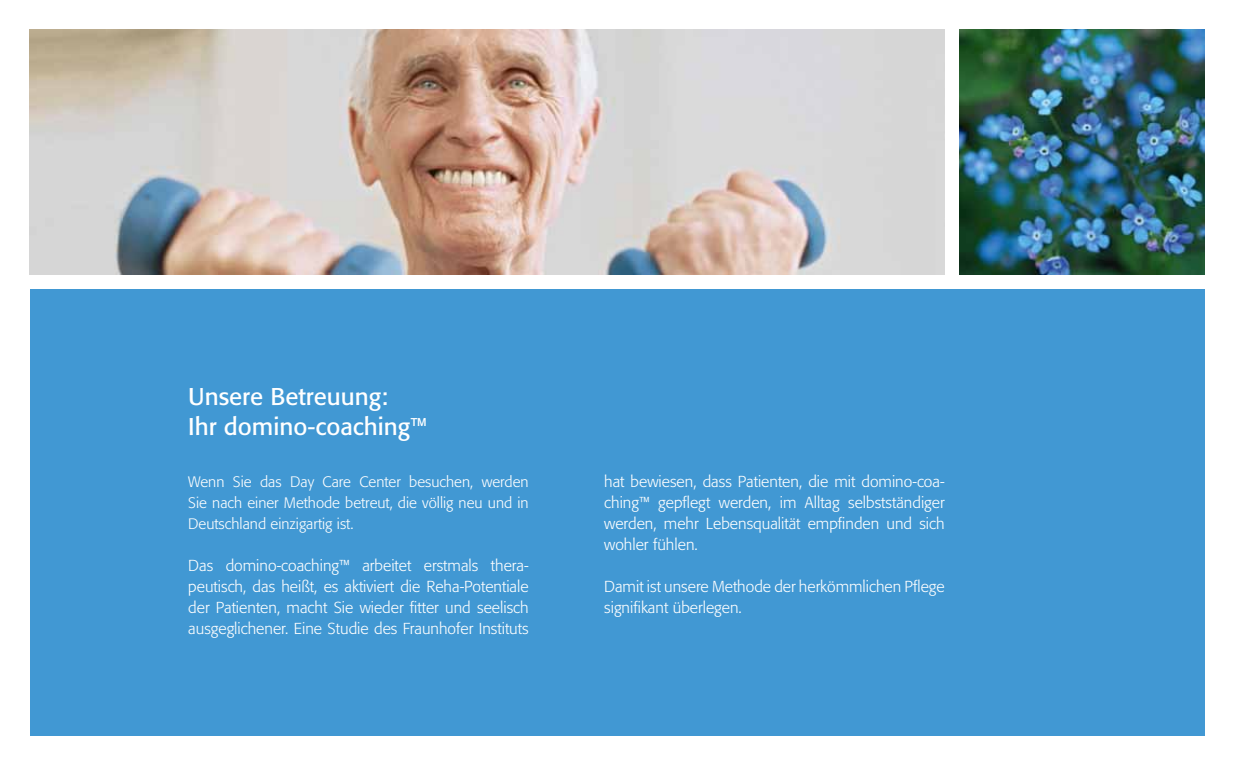
<style>
.page{position:relative;width:1234px;height:766px;background:#fff}
.page>*{position:absolute;margin:0;border:0;box-sizing:border-box;transform-origin:0 0}
.t1{font:24px/30px "Formata";color:#fff}
.t2{font:300 15.75px/21px "Formata";color:#fff;text-align:justify}
.t3{font:300 15px/21px "Formata";color:#fff;text-align:justify}
</style>
<div class="page">
<div style="left:30px;top:289px;width:1173px;height:447px;background:#4198d3"></div>
<img style="left:959px;top:30px;width:244px;height:244px">
<img style="left:30px;top:30px;width:914px;height:244px">
<h1 class="t1" style="left:188px;top:381px;width:240px">Unsere Betreuung:<br>Ihr domino-coaching™</h1>
<p class="t3" style="left:188px;top:471px;width:342px">Wenn Sie das Day Care Center besuchen, werden Sie nach einer Methode betreut, die völlig neu und in Deutschland einzigartig ist.</p>
<p class="t2" style="left:188px;top:555px;width:342px">Das domino-coaching™ arbeitet erstmals thera&shy;peutisch, das heißt, es aktiviert die Reha-Potentiale der Patienten, macht Sie wieder fitter und seelisch ausgeglichener. Eine Studie des Fraunhofer Instituts</p>
<p class="t2" style="left:604px;top:471px;width:342px">hat bewiesen, dass Patienten, die mit domino-coa&shy;ching™ gepflegt werden, im Alltag selbstständiger werden, mehr Lebensqualität empfinden und sich wohler fühlen.</p>
<p class="t2" style="left:604px;top:576px;width:342px">Damit ist unsere Methode der herkömmlichen Pflege signifikant überlegen.</p>
</div>
